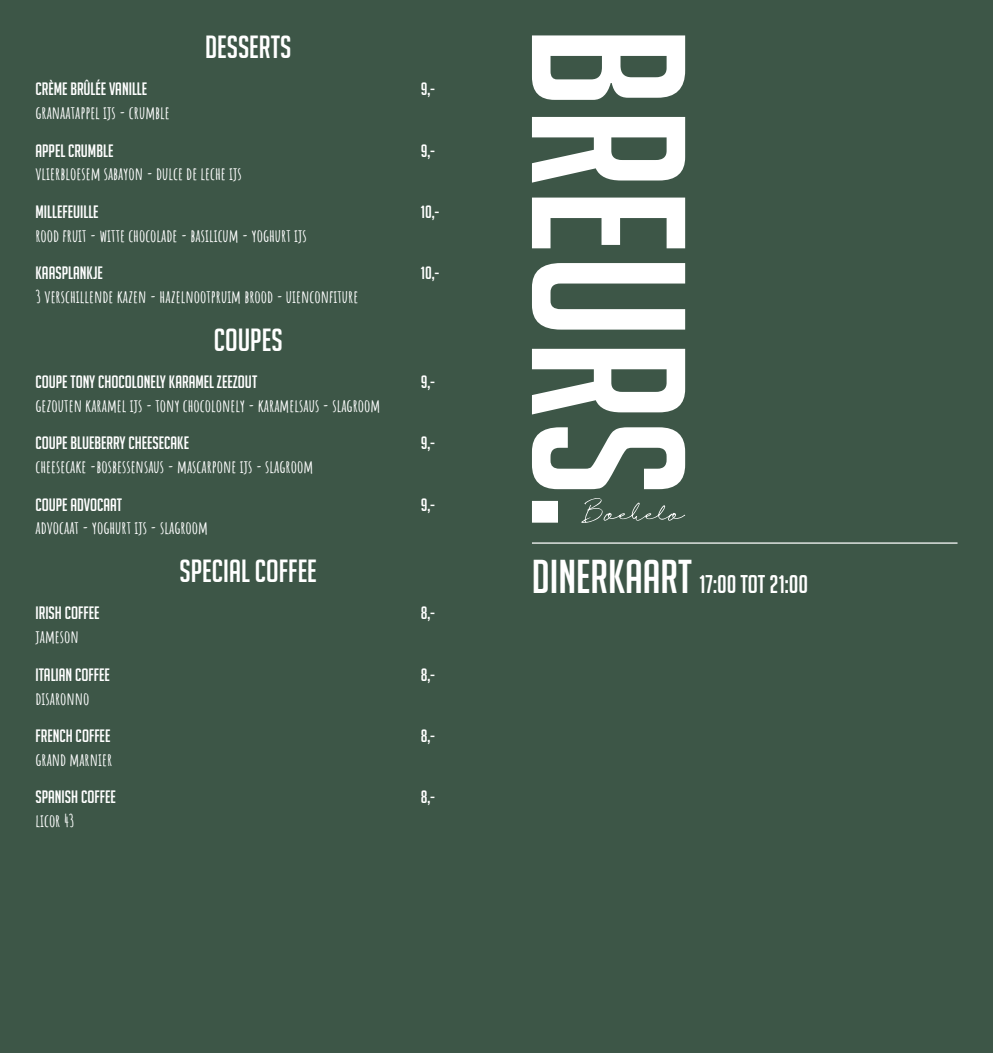
<style>
.page{position:relative;width:993px;height:1053px;background:#fff}
.page>*{position:absolute;margin:0;border:0;box-sizing:border-box;transform-origin:0 0}
.t1{font:31.25px "Big Noodle Titling";color:#fff}
.t2{font:25px "Big Noodle Titling";color:#fff}
.t3{font:700 17.5px "Amatic SC";color:#fff}
.t4{font:17.5px "Big Noodle Titling";color:#fff}
.s1{font-size:46.25px}
</style>
<div class="page">
<div style="left:0;top:0;width:992px;height:1052px;background:#3d5647"></div>
<svg style="left:532px;top:35px;width:153px;height:487px"></svg>
<hr style="left:531px;top:542px;width:426px;height:1px;background:#fff">
<h1 class="t1" style="left:205px;top:30px;width:88px">DESSERTS</h1>
<p class="t4" style="left:35px;top:80px;width:113px">CRÈME BRÛLÉE VANILLE</p>
<p class="t4" style="left:420px;top:80px;width:15px">9,-</p>
<p class="t3" style="left:35px;top:99px;width:136px">GRANAATAPPEL IJS - CRUMBLE</p>
<p class="t4" style="left:35px;top:141px;width:79px">APPEL CRUMBLE</p>
<p class="t4" style="left:420px;top:141px;width:15px">9,-</p>
<p class="t3" style="left:35px;top:160px;width:208px">VLIERBLOESEM SABAYON - DULCE DE LECHE IJS</p>
<p class="t4" style="left:35px;top:202px;width:65px">MILLEFEUILLE</p>
<p class="t4" style="left:420px;top:202px;width:20px">10,-</p>
<p class="t3" style="left:35px;top:222px;width:273px">ROOD FRUIT - WITTE CHOCOLADE - BASILICUM - YOGHURT IJS</p>
<p class="t4" style="left:35px;top:263px;width:69px">KAASPLANKJE</p>
<p class="t4" style="left:420px;top:263px;width:20px">10,-</p>
<p class="t3" style="left:35px;top:283px;width:324px">3 VERSCHILLENDE KAZEN - HAZELNOOTPRUIM BROOD - UIENCONFITURE</p>
<h1 class="t1" style="left:214px;top:322px;width:70px">COUPES</h1>
<p class="t4" style="left:35px;top:372px;width:223px">COUPE TONY CHOCOLONELY KARAMEL ZEEZOUT</p>
<p class="t4" style="left:420px;top:372px;width:15px">9,-</p>
<p class="t3" style="left:35px;top:392px;width:346px">GEZOUTEN KARAMEL IJS - TONY CHOCOLONELY - KARAMELSAUS - SLAGROOM</p>
<p class="t4" style="left:35px;top:433px;width:155px">COUPE BLUEBERRY CHEESECAKE</p>
<p class="t4" style="left:420px;top:433px;width:15px">9,-</p>
<p class="t3" style="left:35px;top:453px;width:279px">CHEESECAKE -BOSBESSENSAUS - MASCARPONE IJS - SLAGROOM</p>
<p class="t4" style="left:35px;top:495px;width:88px">COUPE ADVOCAAT</p>
<p class="t4" style="left:420px;top:495px;width:15px">9,-</p>
<p class="t3" style="left:35px;top:514px;width:174px">ADVOCAAT - YOGHURT IJS - SLAGROOM</p>
<h1 class="t1" style="left:179px;top:554px;width:139px">SPECIAL COFFEE</h1>
<p class="t4" style="left:35px;top:603px;width:65px">IRISH COFFEE</p>
<p class="t4" style="left:420px;top:603px;width:15px">8,-</p>
<p class="t3" style="left:35px;top:623px;width:45px">JAMESON</p>
<p class="t4" style="left:35px;top:665px;width:76px">ITALIAN COFFEE</p>
<p class="t4" style="left:420px;top:665px;width:15px">8,-</p>
<p class="t3" style="left:35px;top:684px;width:56px">DISARONNO</p>
<p class="t4" style="left:35px;top:726px;width:76px">FRENCH COFFEE</p>
<p class="t4" style="left:420px;top:726px;width:15px">8,-</p>
<p class="t3" style="left:35px;top:745px;width:78px">GRAND MARNIER</p>
<p class="t4" style="left:35px;top:787px;width:82px">SPANISH COFFEE</p>
<p class="t4" style="left:420px;top:787px;width:15px">8,-</p>
<p class="t3" style="left:35px;top:807px;width:41px">LICOR 43</p>
<h2 class="t2" style="left:531px;top:571px;width:277px"><span class="s1">DINERKAART</span> 17:00 TOT 21:00</h2>
</div>
